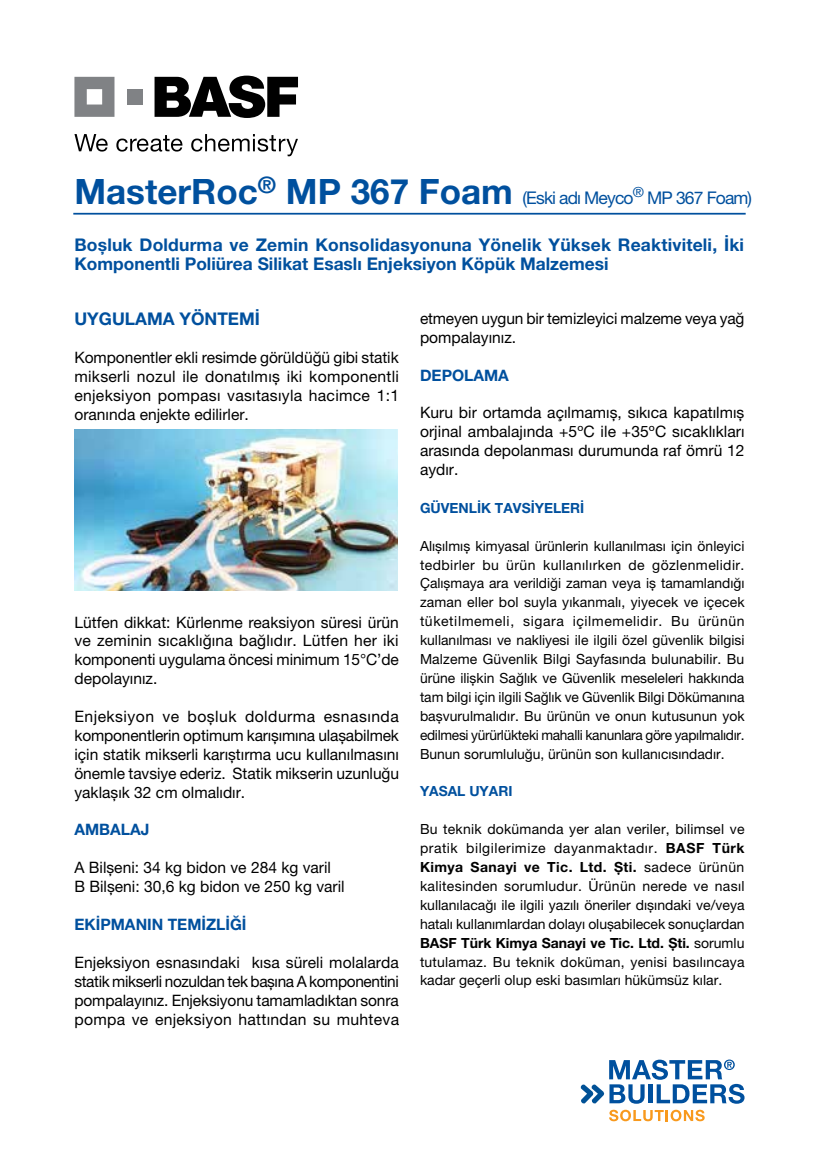
<style>
.page{position:relative;width:819px;height:1166px;background:#fff}
.page>*{position:absolute;margin:0;border:0;box-sizing:border-box;transform-origin:0 0}
.t1{font:700 17.5px/18.9px "Helvetica Neue LT Pro";color:#00509e}
.t2{font:17.5px "Helvetica Neue LT Pro";letter-spacing:-.05em;color:#00509e}
.t3{font:15.75px/18.9px "Helvetica Neue LT Pro";color:#000;text-align:justify}
.t4{font:700 15.75px "Helvetica Neue LT Pro";color:#00509e}
.t5{font:14px/18.9px "Helvetica Neue LT Pro";color:#000;text-align:justify}
.t6{font:700 14px "Helvetica Neue LT Pro";color:#00509e}
.s1{font-weight:700;font-size:35px}
.s2{font-weight:700}
</style>
<div class="page">
<svg style="left:74px;top:77px;width:40px;height:40px;background:#949698"></svg>
<div style="left:127px;top:89px;width:15px;height:16px;background:#808285"></div>
<svg style="left:154px;top:76px;width:144px;height:42px"></svg>
<svg style="left:74px;top:134px;width:34px;height:18px"></svg>
<svg style="left:116px;top:135px;width:66px;height:17px"></svg>
<svg style="left:191px;top:134px;width:107px;height:22px"></svg>
<svg style="left:609px;top:1110px;width:95px;height:11px"></svg>
<svg style="left:580px;top:1059px;width:164px;height:45px"></svg>
<hr style="left:73px;top:213px;width:672px;height:2px;background:#00509e">
<img style="left:74px;top:430px;width:323px;height:161px">
<p class="t2" style="left:74px;top:187px;width:679px"><span class="s1">MasterRoc</span><sup>®</sup> <span class="s1">MP 367 Foam</span> (Eski adı Meyco<sup>®</sup> MP 367 Foam)</p>
<p class="t1" style="left:74px;top:235px;width:671px">Boşluk Doldurma ve Zemin Konsolidasyonuna Yönelik Yüksek Reaktiviteli, İki<br>Komponentli Poliürea Silikat Esaslı Enjeksiyon Köpük Malzemesi</p>
<p class="t1" style="left:74px;top:309px;width:187px">UYGULAMA YÖNTEMİ</p>
<p class="t3" style="left:74px;top:348px;width:326px">Komponentler ekli resimde görüldüğü gibi statik mikserli nozul ile donatılmış iki komponentli enjeksiyon pompası vasıtasıyla hacimce 1:1 oranında enjekte edilirler.</p>
<p class="t3" style="left:74px;top:612px;width:326px">Lütfen dikkat: Kürlenme reaksiyon süresi ürün ve zeminin sıcaklığına bağlıdır. Lütfen her iki komponenti uygulama öncesi minimum 15°C’de depolayınız.</p>
<p class="t3" style="left:74px;top:707px;width:326px">Enjeksiyon ve boşluk doldurma esnasında komponentlerin optimum karışımına ulaşabilmek için statik mikserli karıştırma ucu kullanılmasını önemle tavsiye ederiz. Statik mikserin uzunluğu yaklaşık 32 cm olmalıdır.</p>
<p class="t4" style="left:74px;top:820px;width:77px">AMBALAJ</p>
<p class="t3" style="left:74px;top:858px;width:272px">A Bilşeni: 34 kg bidon ve 284 kg varil<br>B Bilşeni: 30,6 kg bidon ve 250 kg varil</p>
<p class="t4" style="left:74px;top:914px;width:173px">EKİPMANIN TEMİZLİĞİ</p>
<p class="t3" style="left:74px;top:952px;width:326px">Enjeksiyon esnasındaki kısa süreli molalarda statik mikserli nozuldan tek başına A komponentini pompalayınız. Enjeksiyonu tamamladıktan sonra pompa ve enjeksiyon hattından su muhteva</p>
<p class="t3" style="left:420px;top:309px;width:326px">etmeyen uygun bir temizleyici malzeme veya yağ pompalayınız.</p>
<p class="t4" style="left:420px;top:365px;width:90px">DEPOLAMA</p>
<p class="t3" style="left:420px;top:403px;width:326px">Kuru bir ortamda açılmamış, sıkıca kapatılmış orjinal ambalajında +5ºC ile +35ºC sıcaklıkları arasında depolanması durumunda raf ömrü 12 aydır.</p>
<p class="t6" style="left:420px;top:499px;width:166px">GÜVENLİK TAVSİYELERİ</p>
<p class="t5" style="left:420px;top:536px;width:326px">Alışılmış kimyasal ürünlerin kullanılması için önleyici tedbirler bu ürün kullanılırken de gözlenmelidir.<br>Çalışmaya ara verildiği zaman veya iş tamamlandığı zaman eller bol suyla yıkanmalı, yiyecek ve içecek tüketilmemeli, sigara içilmemelidir. Bu ürünün kullanılması ve nakliyesi ile ilgili özel güvenlik bilgisi Malzeme Güvenlik Bilgi Sayfasında bulunabilir. Bu ürüne ilişkin Sağlık ve Güvenlik meseleleri hakkında tam bilgi için ilgili Sağlık ve Güvenlik Bilgi Dökümanına başvurulmalıdır. Bu ürünün ve onun kutusunun yok edilmesi yürürlükteki mahalli kanunlara göre yapılmalıdır.<br>Bunun sorumluluğu, ürünün son kullanıcısındadır.</p>
<p class="t6" style="left:420px;top:783px;width:94px">YASAL UYARI</p>
<p class="t5" style="left:420px;top:819px;width:326px">Bu teknik dokümanda yer alan veriler, bilimsel ve pratik bilgilerimize dayanmaktadır. <span class="s2">BASF Türk Kimya Sanayi ve Tic. Ltd. Şti.</span> sadece ürünün kalitesinden sorumludur. Ürünün nerede ve nasıl kullanılacağı ile ilgili yazılı öneriler dışındaki ve/veya hatalı kullanımlardan dolayı oluşabilecek sonuçlardan <span class="s2">BASF Türk Kimya Sanayi ve Tic. Ltd. Şti.</span> sorumlu tutulamaz. Bu teknik doküman, yenisi basılıncaya kadar geçerli olup eski basımları hükümsüz kılar.</p>
</div>
